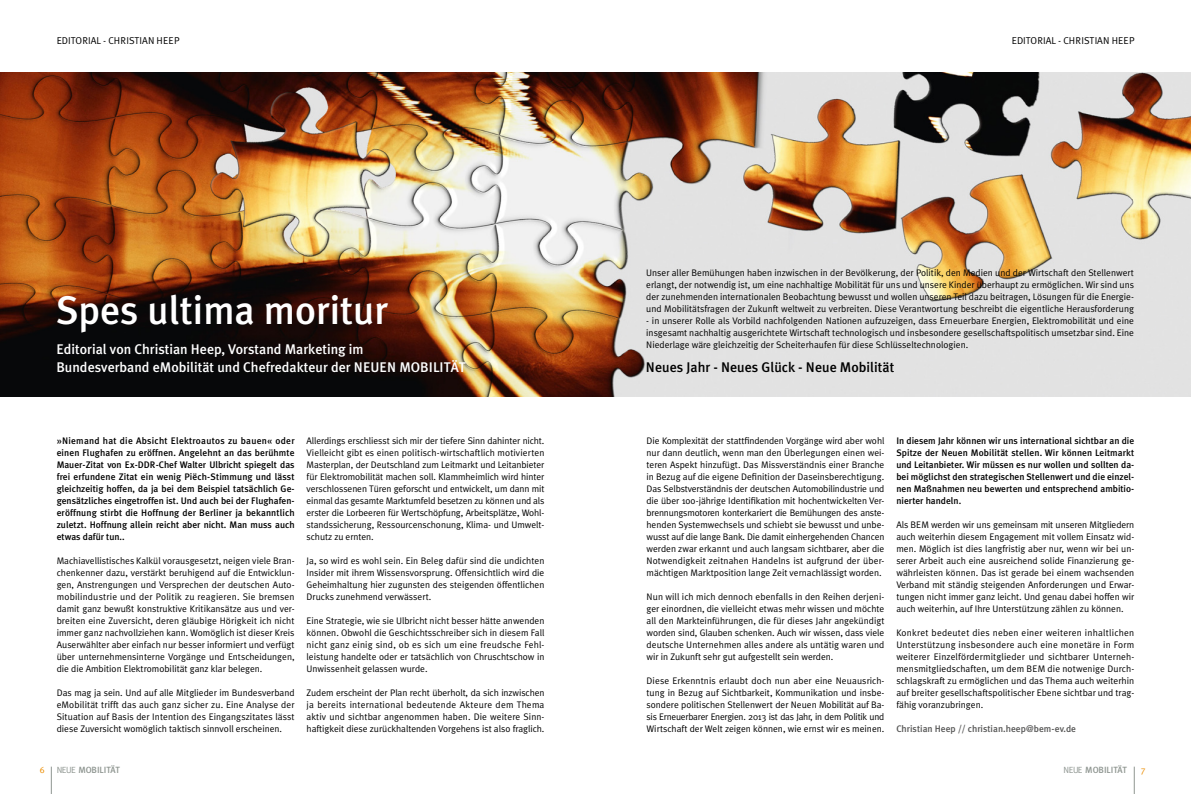
<style>
.page{position:relative;width:1191px;height:794px;background:#fff}
.page>*{position:absolute;margin:0;border:0;box-sizing:border-box;transform-origin:0 0}
.t1{font:500 40px "Meta Plus";color:#fff}
.t2{font:500 14px/18px "Meta Plus";color:#fff}
.t3{font:500 14px "Meta Plus";color:#000}
.t4{font:10px "Meta Plus Normal Caps";color:#000}
.t5{font:9.5px/12px "Meta Plus Normal";color:#000;text-align:justify}
.t6{font:500 9.5px/12px "Meta Plus";color:#000;text-align:justify}
.t7{font:500 9.5px "Meta Plus";color:#565655}
.t8{font:500 9px "Meta Plus";letter-spacing:-.01em;color:#8f9691}
.t9{font:9px "Meta Plus Normal";color:#ec8d00}
.s1{font-family:"Meta";font-weight:400}
</style>
<div class="page">
<svg style="left:51px;top:766px;width:1px;height:28px"></svg>
<svg style="left:1134px;top:766px;width:1px;height:28px"></svg>
<img style="left:0;top:72px;width:1191px;height:324px">
<p class="t4" style="left:57px;top:35px;width:124px">EDITORIAL - CHRISTIAN HEE P</p>
<p class="t4" style="left:1011px;top:35px;width:124px">EDITORIAL - CHRISTIAN HEE P</p>
<h1 class="t1" style="left:56px;top:287px;width:334px">Spes ultima moritur</h1>
<h2 class="t2" style="left:56px;top:340px;width:363px">Editorial von Christian Heep, Vorstand Marketing im<br>Bundesverband eMobilität und Chefredakteur der NEUEN MOBILITÄT</h2>
<p class="t6" style="left:57px;top:435px;width:239px">»Niemand hat die Absicht Elektroautos zu bauen« oder einen Flughafen zu eröffnen. Angelehnt an das berühmte Mauer-Zitat von Ex-DDR-Chef Walter Ulbricht spiegelt das frei erfundene Zitat ein wenig Piëch-Stimmung und lässt gleichzeitig hoffen, da ja bei dem Beispiel tatsächlich Ge&shy;gensätzliches eingetroffen ist. Und auch bei der Flughafen&shy;eröffnung stirbt die Hoffnung der Berliner ja bekanntlich zuletzt. Hoffnung allein reicht aber nicht. Man muss auch etwas dafür tun..</p>
<p class="t5" style="left:57px;top:555px;width:239px">Machiavellistisches Kalkül vorausgesetzt, neigen viele Bran&shy;chenkenner dazu, verstärkt beruhigend auf die Entwicklun&shy;gen, Anstrengungen und Versprechen der deutschen Auto&shy;mobilindustrie und der Politik zu reagieren. Sie bremsen damit ganz bewußt konstruktive Kritikansätze aus und ver&shy;breiten eine Zuversicht, deren gläubige Hörigkeit ich nicht immer ganz nachvollziehen kann. Womöglich ist dieser Kreis Auserwählter aber einfach nur besser informiert und verfügt über unternehmensinterne Vorgänge und Entscheidungen, die die Ambition Elektromobilität ganz klar belegen.</p>
<p class="t5" style="left:57px;top:687px;width:239px">Das mag ja sein. Und auf alle Mitglieder im Bundesverband eMobilität trifft das auch ganz sicher zu. Eine Analyse der Situation auf Basis der Intention des Eingangszitates lässt diese Zuversicht womöglich taktisch sinnvoll erscheinen.</p>
<p class="t5" style="left:306px;top:435px;width:239px">Allerdings erschliesst sich mir der tiefere Sinn dahinter nicht.<br>Vielleicht gibt es einen politisch-wirtschaftlich motivierten Masterplan, der Deutschland zum Leitmarkt und Leitanbieter für Elektromobilität machen soll. Klammheimlich wird hinter verschlossenen Türen geforscht und entwickelt, um dann mit einmal das gesamte Marktumfeld besetzen zu können und als erster die Lorbeeren für Wertschöpfung, Arbeitsplätze, Wohl&shy;standssicherung, Ressourcenschonung, Klima- und Umwelt&shy;schutz zu ernten.</p>
<p class="t5" style="left:306px;top:555px;width:239px">Ja, so wird es wohl sein. Ein Beleg dafür sind die undichten Insider mit ihrem Wissensvorsprung. Offensichtlich wird die Geheimhaltung hier zugunsten des steigenden öffentlichen Drucks zunehmend verwässert.</p>
<p class="t5" style="left:306px;top:615px;width:239px">Eine Strategie, wie sie Ulbricht nicht besser hätte anwenden können. Obwohl die Geschichtsschreiber sich in diesem Fall nicht ganz einig sind, ob es sich um eine freudsche Fehl&shy;leistung handelte oder er tatsächlich von Chruschtschow in Unwissenheit gelassen wurde.</p>
<p class="t5" style="left:306px;top:687px;width:239px">Zudem erscheint der Plan recht überholt, da sich inzwischen ja bereits international bedeutende Akteure dem Thema aktiv und sichtbar angenommen haben. Die weitere Sinn&shy;haftigkeit diese zurückhaltenden Vorgehens ist also fraglich.</p>
<p class="t5" style="left:646px;top:267px;width:489px">Unser aller Bemühungen haben inzwischen in der Bevölkerung, der Politik, den Medien und der Wirtschaft den Stellenwert erlangt, der notwendig ist, um eine nachhaltige Mobilität für uns und unsere Kinder überhaupt zu ermöglichen. Wir sind uns der zunehmenden internationalen Beobachtung bewusst und wollen unseren Teil dazu beitragen, Lösungen für die Energie&shy;und Mobilitätsfragen der Zukunft weltweit zu verbreiten. Diese Verantwortung beschreibt die eigentliche Herausforderung</p>
<p class="t5" style="left:646px;top:315px;width:489px">- in unserer Rolle als Vorbild nachfolgenden Nationen aufzuzeigen, dass Erneuerbare Energien, Elektromobilität und eine insgesamt nachhaltig ausgerichtete Wirtschaft technologisch und insbesondere gesellschaftspolitisch umsetzbar sind. Eine Niederlage wäre gleichzeitig der Scheiterhaufen für diese Schlüsseltechnologien.</p>
<h2 class="t3" style="left:646px;top:359px;width:250px">Neues Jahr - Neues Glück - Neue Mobilität</h2>
<p class="t5" style="left:646px;top:435px;width:239px">Die Komplexität der stattfindenden Vorgänge wird aber wohl nur dann deutlich, wenn man den Überlegungen einen wei&shy;teren Aspekt hinzufügt. Das Missverständnis einer Branche in Bezug auf die eigene Definition der Daseinsberechtigung.<br>Das Selbstverständnis der deutschen Automobilindustrie und die über 1oo-jährige Identifikation mit hochentwickelten Ver&shy;brennungsmotoren konterkariert die Bemühungen des anste&shy;henden Systemwechsels und schiebt sie bewusst und unbe&shy;wusst auf die lange Bank. Die damit einhergehenden Chancen werden zwar erkannt und auch langsam sichtbarer, aber die Notwendigkeit zeitnahen Handelns ist aufgrund der über&shy;mächtigen Marktposition lange Zeit vernachlässigt worden.</p>
<p class="t5" style="left:646px;top:591px;width:239px">Nun will ich mich dennoch ebenfalls in den Reihen derjeni&shy;ger einordnen, die vielleicht etwas mehr wissen und möchte all den Markteinführungen, die für dieses Jahr angekündigt worden sind, Glauben schenken. Auch wir wissen, dass viele deutsche Unternehmen alles andere als untätig waren und wir in Zukunft sehr gut aufgestellt sein werden.</p>
<p class="t5" style="left:646px;top:675px;width:239px">Diese Erkenntnis erlaubt doch nun aber eine Neuausrich&shy;tung in Bezug auf Sichtbarkeit, Kommunikation und insbe&shy;sondere politischen Stellenwert der Neuen Mobilität auf Ba&shy;sis Erneuerbarer Energien. 2013 ist das Jahr, in dem Politik und Wirtschaft der Welt zeigen können, wie ernst wir es meinen.</p>
<p class="t6" style="left:896px;top:435px;width:239px">I n diesem Jahr können wir uns international sichtbar an die Spitze der Neuen Mobilität stellen. Wir können Leitmarkt und Leitanbieter. Wir müssen es nur wollen und sollten da&shy;bei möglichst den strategischen Stellenwert und die einzel&shy;nen Maßnahmen neu bewerten und entsprechend ambitio&shy;nierter handeln.</p>
<p class="t5" style="left:896px;top:519px;width:239px">Als BEM werden wir uns gemeinsam mit unseren Mitgliedern auch weiterhin diesem Engagement mit vollem Einsatz wid&shy;men. Möglich ist dies langfristig aber nur, wenn wir bei un&shy;serer Arbeit auch eine ausreichend solide Finanzierung ge&shy;währleisten können. Das ist gerade bei einem wachsenden Verband mit ständig steigenden Anforderungen und Erwar&shy;tungen nicht immer ganz leicht. Und genau dabei hoffen wir auch weiterhin, auf Ihre Unterstützung zählen zu können.</p>
<p class="t5" style="left:896px;top:627px;width:239px">Konkret bedeutet dies neben einer weiteren inhaltlichen Unterstützung insbesondere auch eine monetäre in Form weiterer Einzelfördermitglieder und sichtbarer Unterneh&shy;mensmitgliedschaften, um dem BEM die notwenige Durch&shy;schlagskraft zu ermöglichen und das Thema auch weiterhin auf breiter gesellschaftspolitischer Ebene sichtbar und trag&shy;fähig voranzubringen.</p>
<p class="t7" style="left:896px;top:723px;width:181px">Christian Heep // christian.heep@bem-ev.de</p>
<p class="t9" style="left:40px;top:764px;width:6px">6</p>
<p class="t8" style="left:57px;top:764px;width:65px"><span class="s1">NEUE</span> Mobilität</p>
<p class="t8" style="left:1063px;top:764px;width:65px"><span class="s1">NEUE</span> Mobilität</p>
<p class="t9" style="left:1140px;top:764px;width:6px">7</p>
</div>
